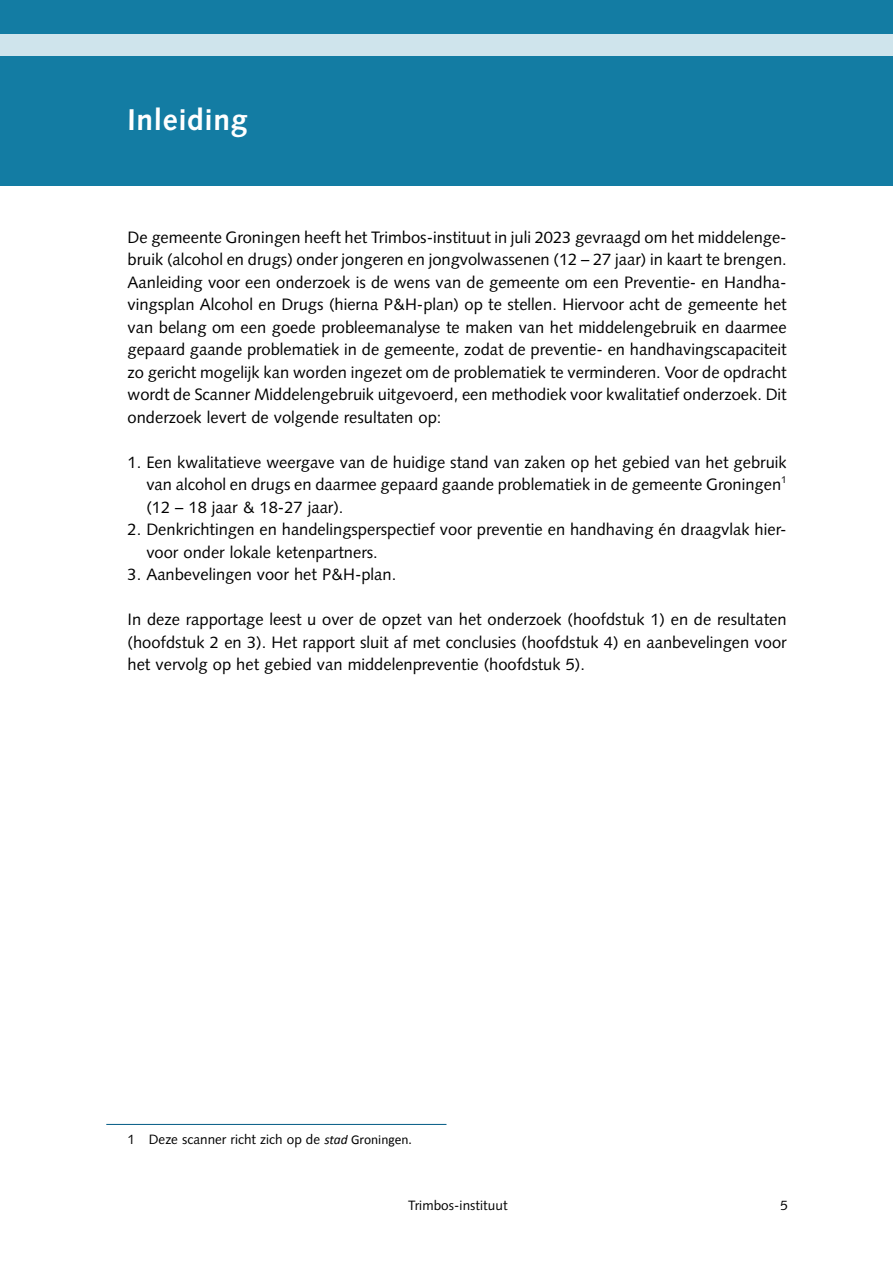
<style>
.page{position:relative;width:893px;height:1263px;background:#fff}
.page>*{position:absolute;margin:0;border:0;box-sizing:border-box;transform-origin:0 0}
.t1{font:700 30px "Syntax LT Std";letter-spacing:.02em;color:#fff}
.t2{font:16.5px/22.5px "Syntax LT Std";color:#000;text-align:justify}
.t3{font:13.5px "Syntax LT Std";color:#000}
.t4{font:9.9px "Syntax LT Std";color:#000}
.s1{font-family:"Calibri";font-style:italic}
.s2{font-family:"Calibri"}
</style>
<div class="page">
<div style="left:0;top:0;width:893px;height:186px;background:#137ca3"></div>
<div style="left:0;top:34px;width:893px;height:21px;background:#cfe4ec"></div>
<hr style="left:106px;top:1124px;width:340px;height:1px;background:#005a84">
<h1 class="t1" style="left:128px;top:102px;width:121px">Inleiding</h1>
<p class="t2" style="left:128px;top:226px;width:661px">De gemeente Groningen heeft het Trimbos-instituut in juli 2023 gevraagd om het middelenge&shy;bruik (alcohol en drugs) onder jongeren en jongvolwassenen (12 – 27 jaar) in kaart te brengen.<br>Aanleiding voor een onderzoek is de wens van de gemeente om een Preventie- en Handha&shy;vingsplan Alcohol en Drugs (hierna P&amp;H-plan) op te stellen. Hiervoor acht de gemeente het van belang om een goede probleemanalyse te maken van het middelengebruik en daarmee gepaard gaande problematiek in de gemeente, zodat de preventie- en handhavingscapaciteit zo gericht mogelijk kan worden ingezet om de problematiek te verminderen. Voor de opdracht wordt de Scanner Middelengebruik uitgevoerd, een methodiek voor kwalitatief onderzoek. Dit onderzoek levert de volgende resultaten op:</p>
<p class="t2" style="left:146px;top:451px;width:642px;text-indent:-19px">1. Een kwalitatieve weergave van de huidige stand van zaken op het gebied van het gebruik van alcohol en drugs en daarmee gepaard gaande problematiek in de gemeente Groningen</p>
<p class="t4" style="left:781px;top:473px;width:7px">1</p>
<p class="t2" style="left:146px;top:496px;width:199px">(12 – 18 jaar &amp; 18-27 jaar).</p>
<p class="t2" style="left:146px;top:518px;width:642px;text-indent:-19px">2. Denkrichtingen en handelingsperspectief voor preventie en handhaving én draagvlak hier&shy;voor onder lokale ketenpartners.</p>
<p class="t2" style="left:128px;top:563px;width:270px">3. Aanbevelingen voor het P&amp;H-plan.</p>
<p class="t2" style="left:128px;top:608px;width:661px">In deze rapportage leest u over de opzet van het onderzoek (hoofdstuk 1) en de resultaten (hoofdstuk 2 en 3). Het rapport sluit af met conclusies (hoofdstuk 4) en aanbevelingen voor het vervolg op het gebied van middelenpreventie (hoofdstuk 5).</p>
<p class="t3" style="left:128px;top:1131px;width:286px">1 Deze scanner richt zich op de <span class="s1">stad</span> <span class="s2">Groningen.</span></p>
<p class="t3" style="left:408px;top:1197px;width:101px">Trimbos-instituut</p>
<p class="t3" style="left:781px;top:1197px;width:9px">5</p>
</div>
